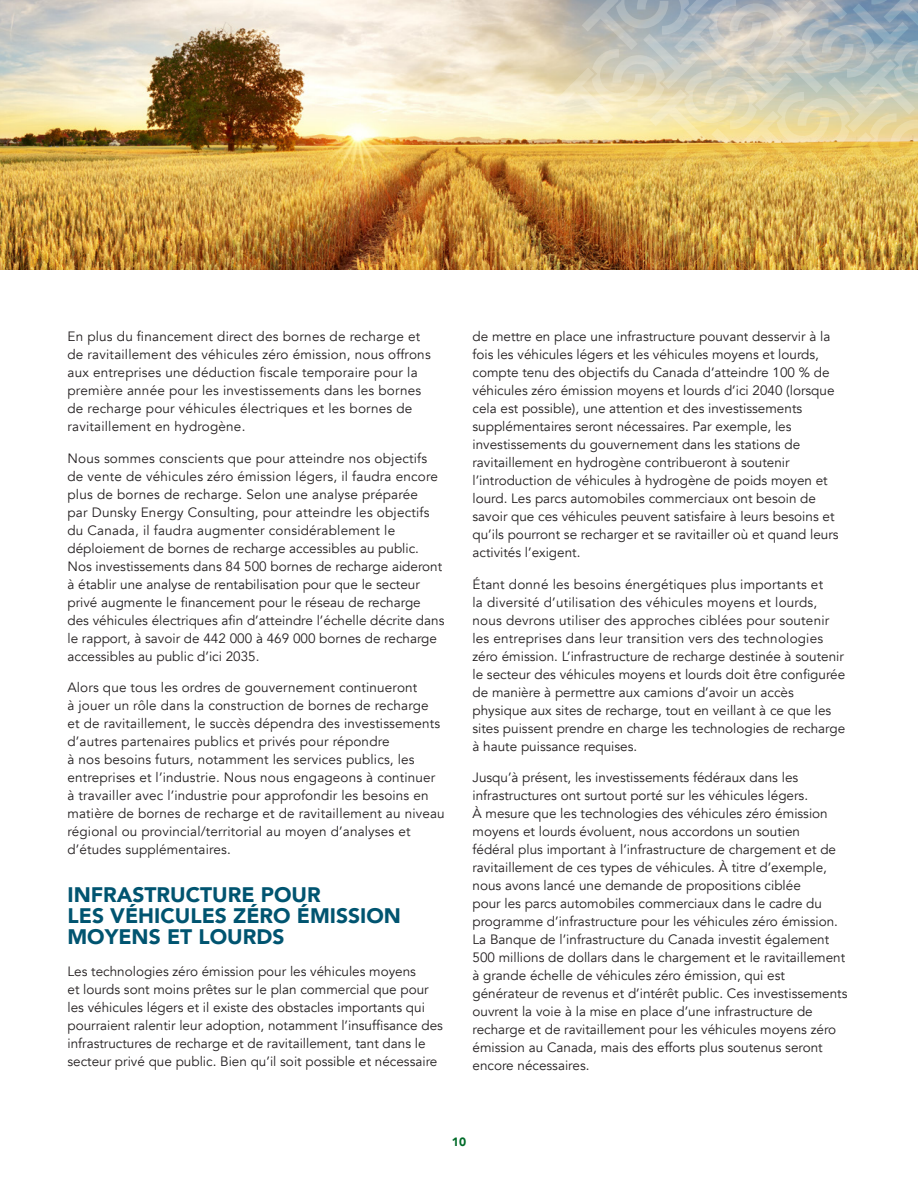
<style>
.page{position:relative;width:918px;height:1188px;background:#fff}
.page>*{position:absolute;margin:0;border:0;box-sizing:border-box;transform-origin:0 0}
.t1{font:900 21px/21px "Avenir";color:#005470}
.Body{font:13.5px/18px "Avenir";color:#231f20}
.t2{font:900 12px "Avenir";color:#006b29}
</style>
<div class="page">
<img style="left:0;top:0;width:557px;height:270px">
<img style="left:557px;top:0;width:361px;height:270px">
<p class="Body" style="left:68px;top:328px;width:365px">En plus du financement direct des bornes de recharge et de ravitaillement des véhicules zéro émission, nous offrons aux entreprises une déduction fiscale temporaire pour la première année pour les investissements dans les bornes de recharge pour véhicules électriques et les bornes de ravitaillement en hydrogène.</p>
<p class="Body" style="left:68px;top:450px;width:378px">Nous sommes conscients que pour atteindre nos objectifs de vente de véhicules zéro émission légers, il faudra encore plus de bornes de recharge. Selon une analyse préparée<br>par Dunsky Energy Consulting, pour atteindre les objectifs du Canada, il faudra augmenter considérablement le déploiement de bornes de recharge accessibles au public.<br>Nos investissements dans 84 500 bornes de recharge aideront à établir une analyse de rentabilisation pour que le secteur privé augmente le financement pour le réseau de recharge des véhicules électriques afin d’atteindre l’échelle décrite dans le rapport, à savoir de 442 000 à 469 000 bornes de recharge accessibles au public d’ici 2035.</p>
<p class="Body" style="left:68px;top:679px;width:379px">Alors que tous les ordres de gouvernement continueront<br>à jouer un rôle dans la construction de bornes de recharge<br>et de ravitaillement, le succès dépendra des investissements d’autres partenaires publics et privés pour répondre<br>à nos besoins futurs, notamment les services publics, les entreprises et l’industrie. Nous nous engageons à continuer à travailler avec l’industrie pour approfondir les besoins en matière de bornes de recharge et de ravitaillement au niveau régional ou provincial/territorial au moyen d’analyses et d’études supplémentaires.</p>
<h3 class="t1" style="left:68px;top:884px;width:335px">INFRASTRUCTURE POUR<br>LES VÉHICULES ZÉRO ÉMISSION<br>MOYENS ET LOURDS</h3>
<p class="Body" style="left:68px;top:963px;width:377px">Les technologies zéro émission pour les véhicules moyens<br>et lourds sont moins prêtes sur le plan commercial que pour les véhicules légers et il existe des obstacles importants qui pourraient ralentir leur adoption, notamment l’insuffisance des infrastructures de recharge et de ravitaillement, tant dans le secteur privé que public. Bien qu’il soit possible et nécessaire</p>
<p class="Body" style="left:472px;top:328px;width:368px">de mettre en place une infrastructure pouvant desservir à la fois les véhicules légers et les véhicules moyens et lourds, compte tenu des objectifs du Canada d’atteindre 100 % de véhicules zéro émission moyens et lourds d’ici 2040 (lorsque cela est possible), une attention et des investissements supplémentaires seront nécessaires. Par exemple, les investissements du gouvernement dans les stations de ravitaillement en hydrogène contribueront à soutenir l’introduction de véhicules à hydrogène de poids moyen et lourd. Les parcs automobiles commerciaux ont besoin de savoir que ces véhicules peuvent satisfaire à leurs besoins et qu’ils pourront se recharger et se ravitailler où et quand leurs activités l’exigent.</p>
<p class="Body" style="left:472px;top:576px;width:374px">Étant donné les besoins énergétiques plus importants et<br>la diversité d’utilisation des véhicules moyens et lourds, nous devrons utiliser des approches ciblées pour soutenir les entreprises dans leur transition vers des technologies zéro émission. L’infrastructure de recharge destinée à soutenir le secteur des véhicules moyens et lourds doit être configurée de manière à permettre aux camions d’avoir un accès physique aux sites de recharge, tout en veillant à ce que les sites puissent prendre en charge les technologies de recharge à haute puissance requises.</p>
<p class="Body" style="left:472px;top:769px;width:376px">Jusqu’à présent, les investissements fédéraux dans les infrastructures ont surtout porté sur les véhicules légers.<br>À mesure que les technologies des véhicules zéro émission moyens et lourds évoluent, nous accordons un soutien<br>fédéral plus important à l’infrastructure de chargement et de ravitaillement de ces types de véhicules. À titre d’exemple, nous avons lancé une demande de propositions ciblée<br>pour les parcs automobiles commerciaux dans le cadre du programme d’infrastructure pour les véhicules zéro émission.<br>La Banque de l’infrastructure du Canada investit également 500 millions de dollars dans le chargement et le ravitaillement à grande échelle de véhicules zéro émission, qui est générateur de revenus et d’intérêt public. Ces investissements ouvrent la voie à la mise en place d’une infrastructure de recharge et de ravitaillement pour les véhicules moyens zéro émission au Canada, mais des efforts plus soutenus seront encore nécessaires.</p>
<p class="t2" style="left:452px;top:1132px;width:16px">10</p>
</div>
